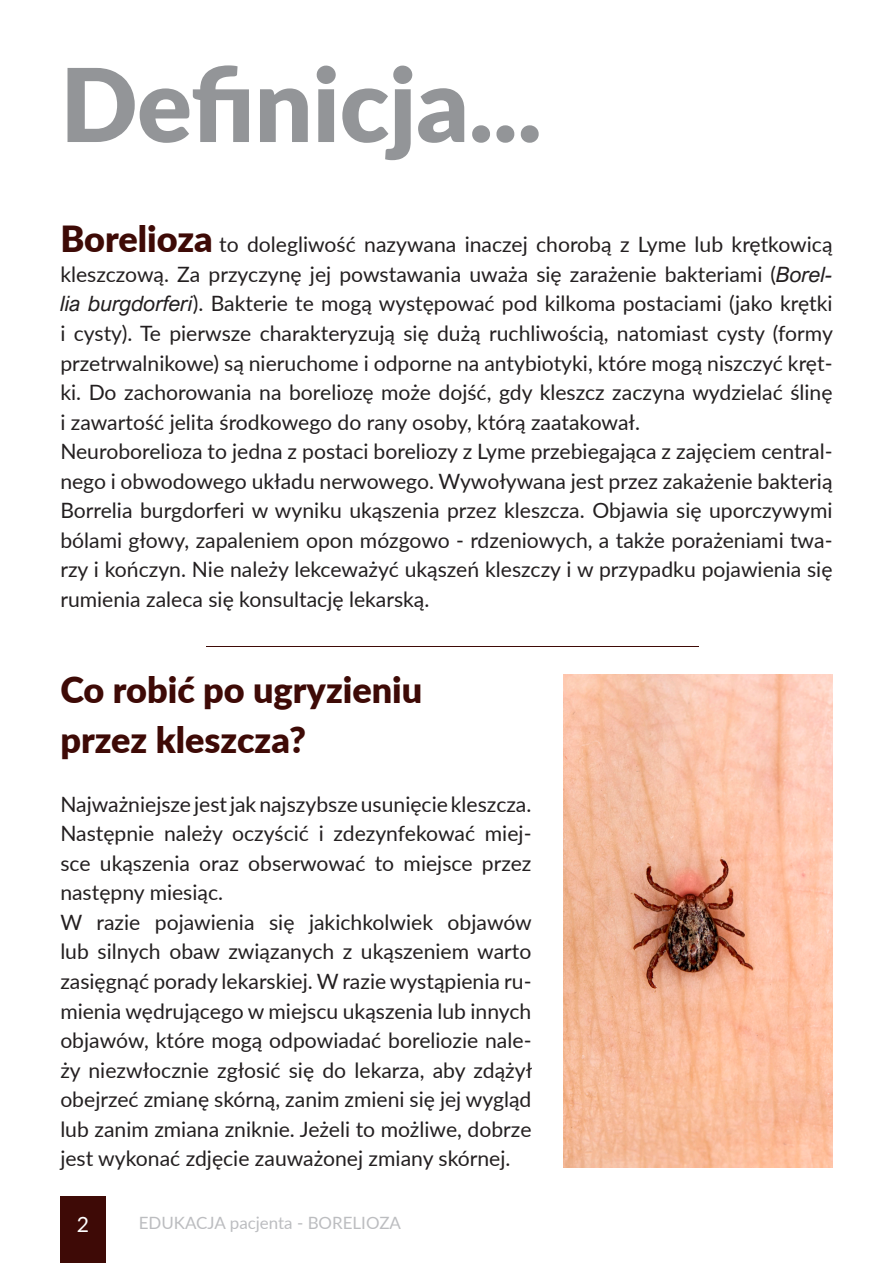
<style>
.page{position:relative;width:893px;height:1263px;background:#fff}
.page>*{position:absolute;margin:0;border:0;box-sizing:border-box;transform-origin:0 0}
.t1{font:900 101.7px "Lato";color:#939598}
.t2{font:900 36px/49.5px "Lato";color:#3e0a06}
.t3{font:21.15px/29.5px "Lato";color:#231f20;text-align:justify}
.t4{font:21.15px "Lato";color:#fff}
.t5{font:16.95px "Lato";color:#bcbdc0}
.s1{font-weight:900;font-size:36px;color:#3e0a06}
.s2{font-family:"Arial Nova";font-style:italic}
</style>
<div class="page">
<div style="left:60px;top:1197px;width:46px;height:66px;background:#3e0a06"></div>
<hr style="left:206px;top:646px;width:493px;height:1px;background:#3e0a06">
<img style="left:563px;top:674px;width:270px;height:494px">
<p class="t1" style="left:60px;top:28px;width:483px">Definicja...</p>
<p class="t3" style="left:60px;top:229px;width:774px"><span class="s1">Borelioza</span> to dolegliwość nazywana inaczej chorobą z Lyme lub krętkowicą kleszczową. Za przyczynę jej powstawania uważa się zarażenie bakteriami (<span class="s2">Borel&shy;lia burgdorferi</span>). Bakterie te mogą występować pod kilkoma postaciami (jako krętki i cysty). Te pierwsze charakteryzują się dużą ruchliwością, natomiast cysty (formy przetrwalnikowe) są nieruchome i odporne na antybiotyki, które mogą niszczyć kręt&shy;ki. Do zachorowania na boreliozę może dojść, gdy kleszcz zaczyna wydzielać ślinę i zawartość jelita środkowego do rany osoby, którą zaatakował.</p>
<p class="t3" style="left:60px;top:436px;width:774px">Neuroborelioza to jedna z postaci boreliozy z Lyme przebiegająca z zajęciem central&shy;nego i obwodowego układu nerwowego. Wywoływana jest przez zakażenie bakterią Borrelia burgdorferi w wyniku ukąszenia przez kleszcza. Objawia się uporczywymi bólami głowy, zapaleniem opon mózgowo - rdzeniowych, a także porażeniami twa&shy;rzy i kończyn. Nie należy lekceważyć ukąszeń kleszczy i w przypadku pojawienia się rumienia zaleca się konsultację lekarską.</p>
<p class="t2" style="left:60px;top:663px;width:364px">Co robić po ugryzieniu przez kleszcza?</p>
<p class="t3" style="left:60px;top:788px;width:473px">Najważniejsze jest jak najszybsze usunięcie kleszcza.<br>Następnie należy oczyścić i zdezynfekować miej&shy;sce ukąszenia oraz obserwować to miejsce przez następny miesiąc.</p>
<p class="t3" style="left:60px;top:906px;width:473px">W razie pojawienia się jakichkolwiek objawów lub silnych obaw związanych z ukąszeniem warto zasięgnąć porady lekarskiej. W razie wystąpienia ru&shy;mienia wędrującego w miejscu ukąszenia lub innych objawów, które mogą odpowiadać boreliozie nale&shy;ży niezwłocznie zgłosić się do lekarza, aby zdążył obejrzeć zmianę skórną, zanim zmieni się jej wygląd lub zanim zmiana zniknie. Jeżeli to możliwe, dobrze jest wykonać zdjęcie zauważonej zmiany skórnej.</p>
<p class="t4" style="left:77px;top:1209px;width:14px">2</p>
<p class="t5" style="left:139px;top:1210px;width:264px">EDUKACJA pacjenta - BORELIOZA</p>
</div>
